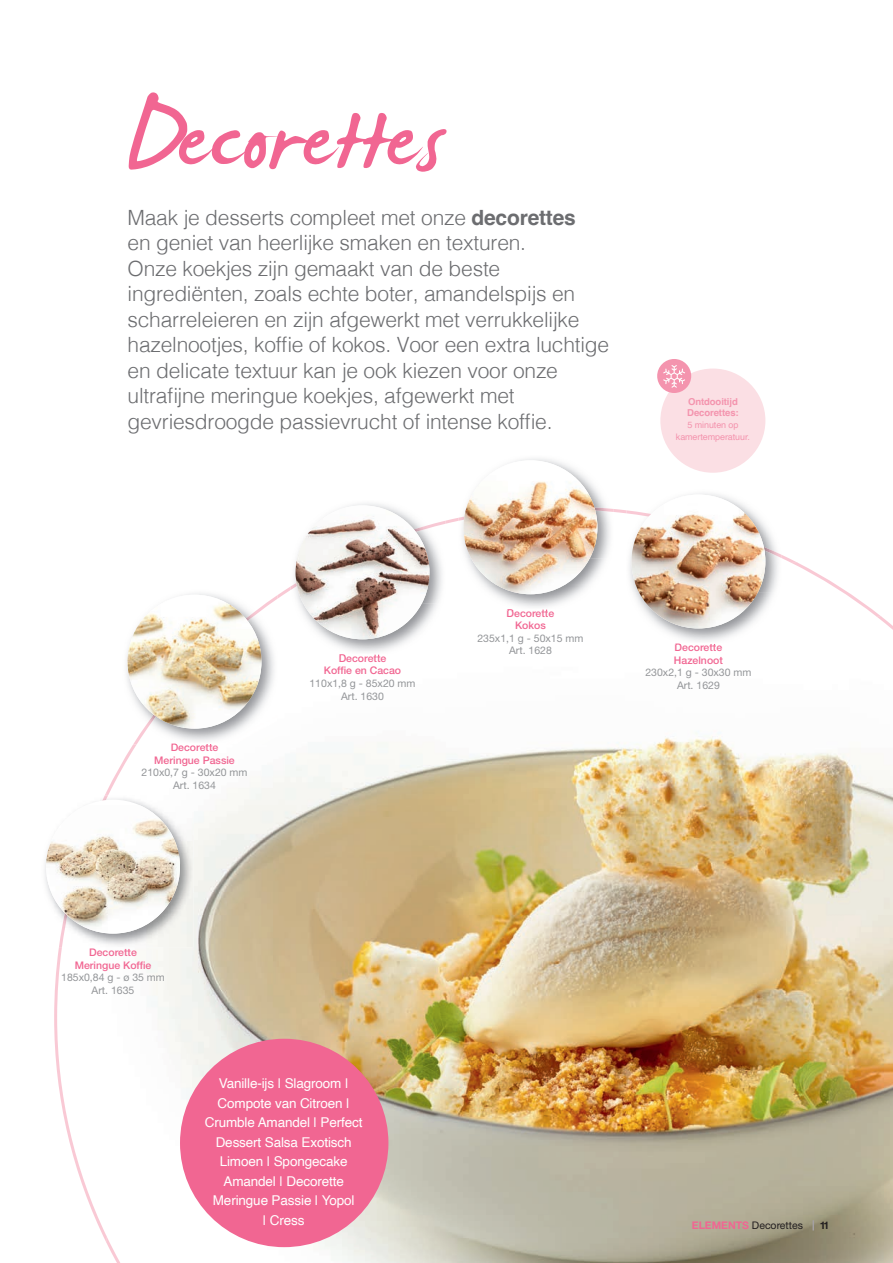
<style>
.page{position:relative;width:893px;height:1263px;background:#fff}
.page>*{position:absolute;margin:0;border:0;box-sizing:border-box;transform-origin:0 0}
.t1{font:156px "James Fajardo";color:#f16692}
.t2{font:300 21px/25.5px "Helvetica";letter-spacing:-.01em;color:#6c6d70}
.t3{font:13.5px/19.5px "Helvetica";letter-spacing:-.01em;color:#fff;text-align:center}
.t4{font:10.5px/12.6px "Helvetica Neue LT Std";color:#939598;text-align:center}
.t5{font:500 10.5px/12.6px "Helvetica Neue LT Std";color:#f16692;text-align:center}
.t6{font:10.5px "Helvetica Neue LT Std";color:#231f20}
.t7{font:700 10.5px "Helvetica Neue LT Std";color:#231f20}
.t8{font:700 9.6px/10.5px "Helvetica";letter-spacing:-.01em;color:#f494ae}
.t9{font:9px/12px "Helvetica";letter-spacing:-.01em;color:#f494ae;text-align:center}
.s1{font-weight:700}
.s2{font-weight:700;color:#f16692}
</style>
<div class="page">
<img style="left:153px;top:442px;width:740px;height:821px">
<svg style="left:445px;top:518px;width:13px;height:6px"></svg>
<svg style="left:613px;top:509px;width:13px;height:4px"></svg>
<img style="left:781px;top:555px;width:17px;height:8px">
<svg style="left:277px;top:587px;width:13px;height:12px"></svg>
<img style="left:791px;top:562px;width:90px;height:55px">
<img style="left:876px;top:616px;width:17px;height:14px">
<img style="left:106px;top:744px;width:31px;height:51px">
<img style="left:54px;top:947px;width:52px;height:294px">
<img style="left:106px;top:1235px;width:14px;height:28px">
<svg style="left:812px;top:1220px;width:2px;height:10px"></svg>
<img style="left:126px;top:589px;width:151px;height:108px">
<img style="left:133px;top:595px;width:144px;height:149px">
<img style="left:171px;top:743px;width:47px;height:1px">
<img style="left:128px;top:595px;width:133px;height:134px;border-radius:67px">
<img style="left:45px;top:795px;width:149px;height:152px">
<img style="left:59px;top:795px;width:49px;height:152px">
<img style="left:46px;top:805px;width:134px;height:128px">
<img style="left:458px;top:455px;width:155px;height:155px">
<img style="left:458px;top:507px;width:155px;height:14px">
<img style="left:507px;top:609px;width:47px;height:1px">
<img style="left:463px;top:460px;width:134px;height:134px;border-radius:67px">
<img style="left:626px;top:489px;width:155px;height:155px">
<img style="left:626px;top:510px;width:155px;height:48px">
<img style="left:675px;top:643px;width:47px;height:1px">
<img style="left:631px;top:494px;width:134px;height:134px;border-radius:67px">
<img style="left:290px;top:500px;width:155px;height:155px">
<img style="left:290px;top:521px;width:155px;height:69px">
<img style="left:339px;top:654px;width:47px;height:1px">
<img style="left:296px;top:505px;width:133px;height:134px;border-radius:67px">
<div style="left:660px;top:369px;width:105px;height:104px;background:#fbdfe4;border-radius:50%"></div>
<div style="left:657px;top:359px;width:34px;height:34px;background:#f494ae;border-radius:50%"></div>
<svg style="left:663px;top:365px;width:22px;height:23px"></svg>
<div style="left:180px;top:1039px;width:208px;height:208px;background:#f16692;border-radius:50%"></div>
<h1 class="t1" style="left:126px;top:57px;width:319px">Decorettes</h1>
<p class="t2" style="left:128px;top:203px;width:483px">Maak je desserts compleet met onze <span class="s1">decorettes<br></span>en geniet van heerlijke smaken en texturen.<br>Onze koekjes zijn gemaakt van de beste ingrediënten, zoals echte boter, amandelspijs en scharreleieren en zijn afgewerkt met verrukkelijke hazelnootjes, koffie of kokos. Voor een extra luchtige en delicate textuur kan je ook kiezen voor onze ultrafijne meringue koekjes, afgewerkt met gevriesdroogde passievrucht of intense koffie.</p>
<p class="t8" style="left:687px;top:397px;width:53px">Ontdooitijd<br>Decorettes:</p>
<p class="t9" style="left:676px;top:419px;width:76px">5 minuten op kamertemperatuur.</p>
<p class="t5" style="left:154px;top:741px;width:82px">Decorette<br>Meringue Passie</p>
<p class="t4" style="left:142px;top:766px;width:108px">210x0,7 g - 30x20 mm<br>Art. 1634</p>
<p class="t5" style="left:324px;top:652px;width:79px">Decorette<br>Koffie en Cacao</p>
<p class="t4" style="left:309px;top:677px;width:108px">110x1,8 g - 85x20 mm<br>Art. 1630</p>
<p class="t5" style="left:507px;top:606px;width:49px">Decorette<br>Kokos</p>
<p class="t4" style="left:477px;top:632px;width:108px">235x1,1 g - 50x15 mm<br>Art. 1628</p>
<p class="t5" style="left:674px;top:641px;width:51px;text-align:left">Decorette<br>Hazelnoot</p>
<p class="t4" style="left:645px;top:666px;width:108px">230x2,1 g - 30x30 mm<br>Art. 1629</p>
<p class="t5" style="left:75px;top:946px;width:78px">Decorette<br>Meringue Koffie</p>
<p class="t4" style="left:61px;top:971px;width:105px">185x0,84 g - ø 35 mm<br>Art. 1635</p>
<p class="t3" style="left:205px;top:1074px;width:159px">Vanille-ijs | Slagroom |<br>Compote van Citroen |<br>Crumble Amandel | Perfect<br>Dessert Salsa Exotisch<br>Limoen | Spongecake<br>Amandel | Decorette<br>Meringue Passie | Yopol<br>| Cress</p>
<p class="t6" style="left:692px;top:1219px;width:113px"><span class="s2">ELEMENTS</span> Decorettes</p>
<p class="t7" style="left:820px;top:1218px;width:11px">11</p>
</div>
